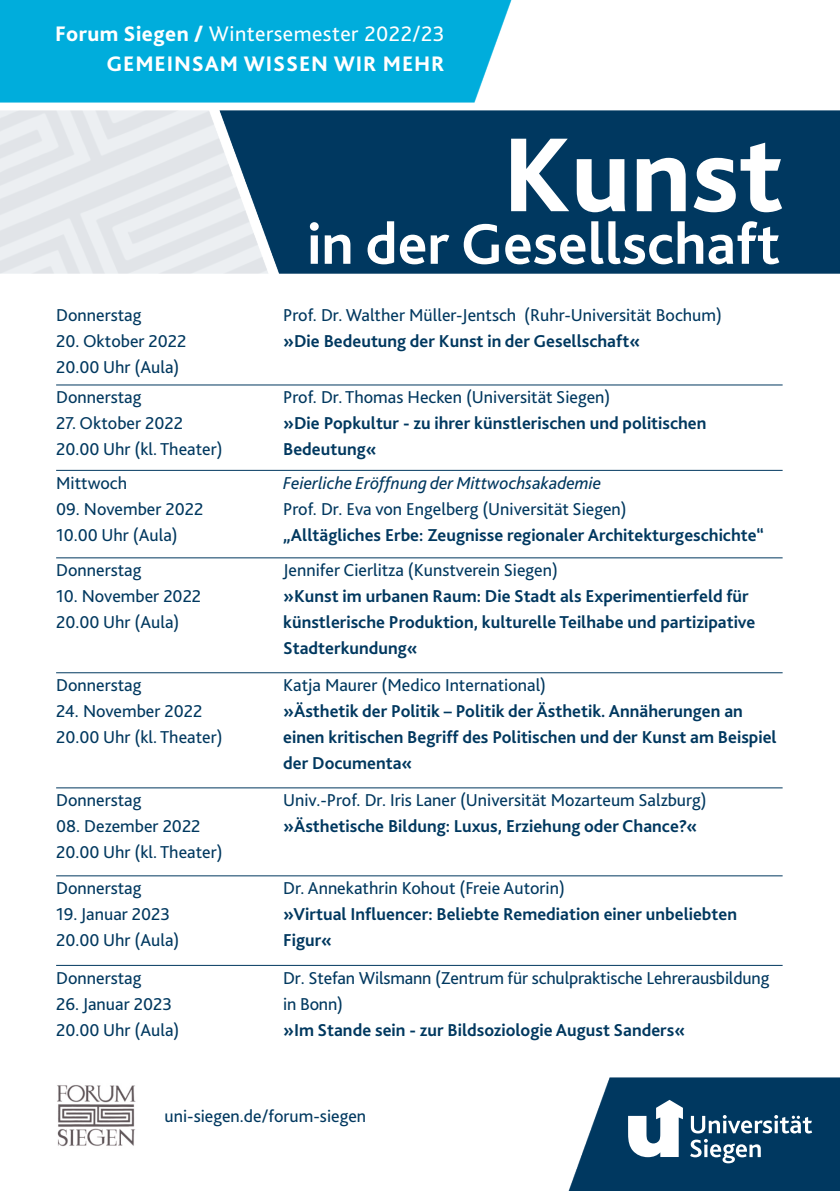
<style>
.page{position:relative;width:840px;height:1191px;background:#fff}
.page>*{position:absolute;margin:0;border:0;box-sizing:border-box;transform-origin:0 0}
.t1{font:800 110px "Bliss 2";color:#fff}
.t2{font:700 60px "Bliss 2";color:#fff}
.t3{font:800 22px/30px "Bliss 2";letter-spacing:.04em;color:#fff;text-align:right}
.t4{font:18px/26px "Bliss 2";color:#00385f}
.t5{font:700 18px/26px "Bliss 2";color:#00385f}
.t6{font:italic 18px "Bliss 2";color:#00385f}
.s1{font-weight:400}
</style>
<div class="page">
<div style="left:0;top:0;width:510px;height:102px;background:#00addc"></div>
<div style="left:219px;top:110px;width:620px;height:164px;background:#003860"></div>
<hr style="left:56px;top:384px;width:726px;height:1px;background:#00385f">
<hr style="left:56px;top:470px;width:726px;height:1px;background:#00385f">
<hr style="left:56px;top:557px;width:726px;height:1px;background:#00385f">
<hr style="left:56px;top:672px;width:726px;height:1px;background:#00385f">
<hr style="left:56px;top:787px;width:726px;height:1px;background:#00385f">
<hr style="left:56px;top:875px;width:726px;height:1px;background:#00385f">
<hr style="left:56px;top:965px;width:726px;height:1px;background:#00385f">
<img style="left:568px;top:1077px;width:271px;height:114px">
<svg style="left:689px;top:1115px;width:122px;height:48px"></svg>
<svg style="left:627px;top:1099px;width:55px;height:58px"></svg>
<img style="left:57px;top:1085px;width:79px;height:62px">
<p class="t3" style="left:55px;top:19px;width:390px">Forum Siegen / <span class="s1">Wintersemester 2022/23<br></span>GEMEINSAM WISSEN WIR MEHR</p>
<p class="t4" style="left:56px;top:302px;width:87px">Donnerstag</p>
<p class="t4" style="left:56px;top:328px;width:132px">20. Oktober 2022<br>20.00 Uhr (Aula)</p>
<p class="t4" style="left:56px;top:384px;width:87px">Donnerstag</p>
<p class="t4" style="left:56px;top:410px;width:168px">27. Oktober 2022<br>20.00 Uhr (kl. Theater)</p>
<p class="t4" style="left:56px;top:470px;width:72px">Mittwoch</p>
<p class="t4" style="left:56px;top:496px;width:149px">09. November 2022<br>10.00 Uhr (Aula)</p>
<p class="t4" style="left:56px;top:557px;width:87px">Donnerstag</p>
<p class="t4" style="left:56px;top:583px;width:146px">10. November 2022<br>20.00 Uhr (Aula)</p>
<p class="t4" style="left:56px;top:672px;width:87px">Donnerstag</p>
<p class="t4" style="left:56px;top:698px;width:168px">24. November 2022<br>20.00 Uhr (kl. Theater)</p>
<p class="t4" style="left:56px;top:787px;width:87px">Donnerstag</p>
<p class="t4" style="left:56px;top:813px;width:168px">08. Dezember 2022<br>20.00 Uhr (kl. Theater)</p>
<p class="t4" style="left:56px;top:875px;width:87px">Donnerstag</p>
<p class="t4" style="left:56px;top:901px;width:125px">19. Januar 2023<br>20.00 Uhr (Aula)</p>
<p class="t4" style="left:56px;top:965px;width:87px">Donnerstag</p>
<p class="t4" style="left:56px;top:991px;width:125px">26. Januar 2023<br>20.00 Uhr (Aula)</p>
<h1 class="t1" style="left:502px;top:112px;width:282px">Kunst</h1>
<h2 class="t2" style="left:307px;top:210px;width:474px">in der Gesellschaft</h2>
<p class="t4" style="left:283px;top:302px;width:440px">Prof. Dr. Walther Müller-Jentsch (Ruhr-Universität Bochum)</p>
<p class="t5" style="left:283px;top:328px;width:358px">»Die Bedeutung der Kunst in der Gesellschaft«</p>
<p class="t4" style="left:283px;top:384px;width:328px">Prof. Dr. Thomas Hecken (Universität Siegen)</p>
<p class="t5" style="left:283px;top:410px;width:424px">»Die Popkultur - zu ihrer künstlerischen und politischen<br>Bedeutung«</p>
<p class="t6" style="left:283px;top:472px;width:319px">Feierliche Eröffnung der Mittwochsakademie</p>
<p class="t4" style="left:283px;top:496px;width:345px">Prof. Dr. Eva von Engelberg (Universität Siegen)</p>
<p class="t5" style="left:283px;top:522px;width:482px">„Alltägliches Erbe: Zeugnisse regionaler Architekturgeschichte“</p>
<p class="t4" style="left:283px;top:557px;width:276px">Jennifer Cierlitza (Kunstverein Siegen)</p>
<p class="t5" style="left:283px;top:583px;width:473px">»Kunst im urbanen Raum: Die Stadt als Experimentierfeld für künstlerische Produktion, kulturelle Teilhabe und partizipative<br>Stadterkundung«</p>
<p class="t4" style="left:283px;top:672px;width:264px">Katja Maurer (Medico International)</p>
<p class="t5" style="left:283px;top:698px;width:495px">»Ästhetik der Politik – Politik der Ästhetik. Annäherungen an einen kritischen Begriff des Politischen und der Kunst am Beispiel der Documenta«</p>
<p class="t4" style="left:283px;top:787px;width:425px">Univ.-Prof. Dr. Iris Laner (Universität Mozarteum Salzburg)</p>
<p class="t5" style="left:283px;top:813px;width:415px">»Ästhetische Bildung: Luxus, Erziehung oder Chance?«</p>
<p class="t4" style="left:283px;top:875px;width:283px">Dr. Annekathrin Kohout (Freie Autorin)</p>
<p class="t5" style="left:283px;top:901px;width:455px">»Virtual Influencer: Beliebte Remediation einer unbeliebten<br>Figur«</p>
<p class="t4" style="left:283px;top:965px;width:487px">Dr. Stefan Wilsmann (Zentrum für schulpraktische Lehrerausbildung in Bonn)</p>
<p class="t5" style="left:283px;top:1017px;width:403px">»Im Stande sein - zur Bildsoziologie August Sanders«</p>
<p class="t4" style="left:164px;top:1102px;width:203px">uni-siegen.de/forum-siegen</p>
</div>
